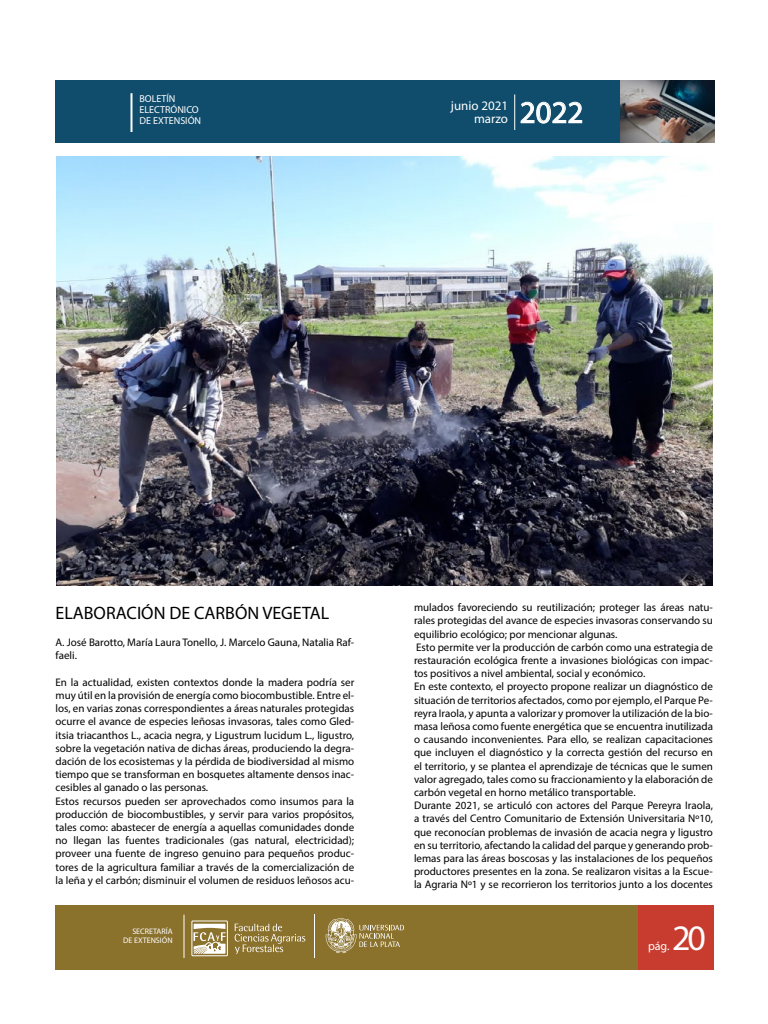
<style>
.page{position:relative;width:768px;height:1024px;background:#fff}
.page>*{position:absolute;margin:0;border:0;box-sizing:border-box;transform-origin:0 0}
.t1{font:36px "Myriad Pro";color:#fff}
.t2{font:31px "Myriad Pro";color:#fff}
.t3{font:18px "Myriad Pro";color:#000}
.t4{font:13px/13px "Myriad Pro";color:#fff;text-align:right}
.t5{font:12px "Myriad Pro";color:#fff}
.t6{font:11px/13.2px "Myriad Pro";color:#000}
.t7{font:10.1px/11px "Myriad Pro";color:#fff}
.t8{font:8px/9.6px "Myriad Pro";color:#fff;text-align:right}
</style>
<div class="page">
<div style="left:56px;top:905px;width:658px;height:65px;background:#8a712c"></div>
<div style="left:638px;top:905px;width:76px;height:65px;background:#c83c2f"></div>
<svg style="left:325px;top:918px;width:79px;height:35px"></svg>
<hr style="left:314px;top:915px;width:1px;height:43px;background:#fff">
<svg style="left:235px;top:924px;width:70px;height:30px"></svg>
<svg style="left:194px;top:924px;width:32px;height:33px"></svg>
<div style="left:192px;top:921px;width:36px;height:35px;border:1px solid #fff"></div>
<hr style="left:184px;top:915px;width:1px;height:43px;background:#fff">
<div style="left:56px;top:80px;width:658px;height:62px;background:#104d6c"></div>
<hr style="left:130px;top:93px;width:2px;height:39px;background:#fff">
<hr style="left:514px;top:94px;width:1px;height:36px;background:#fff">
<img style="left:620px;top:80px;width:94px;height:62px">
<svg style="left:520px;top:101px;width:63px;height:23px"></svg>
<img style="left:56px;top:156px;width:657px;height:430px">
<p class="t7" style="left:140px;top:93px;width:63px">BOLETÍN<br>ELECTRÓNICO<br>DE EXTENSIÓN</p>
<p class="t4" style="left:451px;top:99px;width:59px">junio 2021 marzo</p>
<h2 class="t2" style="left:520px;top:93px;width:65px">2022</h2>
<h3 class="t3" style="left:56px;top:601px;width:275px">ELABORACIÓN DE CARBÓN VEGETAL</h3>
<p class="t6" style="left:56px;top:636px;width:300px">A. José Barotto, María Laura Tonello, J. Marcelo Gauna, Natalia Raf&shy;faeli.</p>
<p class="t6" style="left:56px;top:675px;width:300px">En la actualidad, existen contextos donde la madera podría ser muy útil en la provisión de energía como biocombustible. Entre el&shy;los, en varias zonas correspondientes a áreas naturales protegidas ocurre el avance de especies leñosas invasoras, tales como Gled&shy;itsia triacanthos L., acacia negra, y Ligustrum lucidum L., ligustro, sobre la vegetación nativa de dichas áreas, produciendo la degra&shy;dación de los ecosistemas y la pérdida de biodiversidad al mismo tiempo que se transforman en bosquetes altamente densos inac&shy;cesibles al ganado o las personas.<br>Estos recursos pueden ser aprovechados como insumos para la producción de biocombustibles, y servir para varios propósitos, tales como: abastecer de energía a aquellas comunidades donde no llegan las fuentes tradicionales (gas natural, electricidad); proveer una fuente de ingreso genuino para pequeños produc&shy;tores de la agricultura familiar a través de la comercialización de la leña y el carbón; disminuir el volumen de residuos leñosos acu-</p>
<p class="t8" style="left:123px;top:926px;width:51px">SECRETARÍA<br>DE EXTENSIÓN</p>
<p class="t6" style="left:414px;top:601px;width:301px">mulados favoreciendo su reutilización; proteger las áreas natu&shy;rales protegidas del avance de especies invasoras conservando su equilibrio ecológico; por mencionar algunas.<br>Esto permite ver la producción de carbón como una estrategia de restauración ecológica frente a invasiones biológicas con impac&shy;tos positivos a nivel ambiental, social y económico.<br>En este contexto, el proyecto propone realizar un diagnóstico de situación de territorios afectados, como por ejemplo, el Parque Pe&shy;reyra Iraola, y apunta a valorizar y promover la utilización de la bio&shy;masa leñosa como fuente energética que se encuentra inutilizada o causando inconvenientes. Para ello, se realizan capacitaciones que incluyen el diagnóstico y la correcta gestión del recurso en el territorio, y se plantea el aprendizaje de técnicas que le sumen valor agregado, tales como su fraccionamiento y la elaboración de carbón vegetal en horno metálico transportable.<br>Durante 2021, se articuló con actores del Parque Pereyra Iraola, a través del Centro Comunitario de Extensión Universitaria Nº10, que reconocían problemas de invasión de acacia negra y ligustro en su territorio, afectando la calidad del parque y generando prob&shy;lemas para las áreas boscosas y las instalaciones de los pequeños productores presentes en la zona. Se realizaron visitas a la Escue&shy;la Agraria Nº1 y se recorrieron los territorios junto a los docentes</p>
<h1 class="t1" style="left:672px;top:916px;width:35px">20</h1>
<p class="t5" style="left:648px;top:939px;width:23px">pág.</p>
</div>
